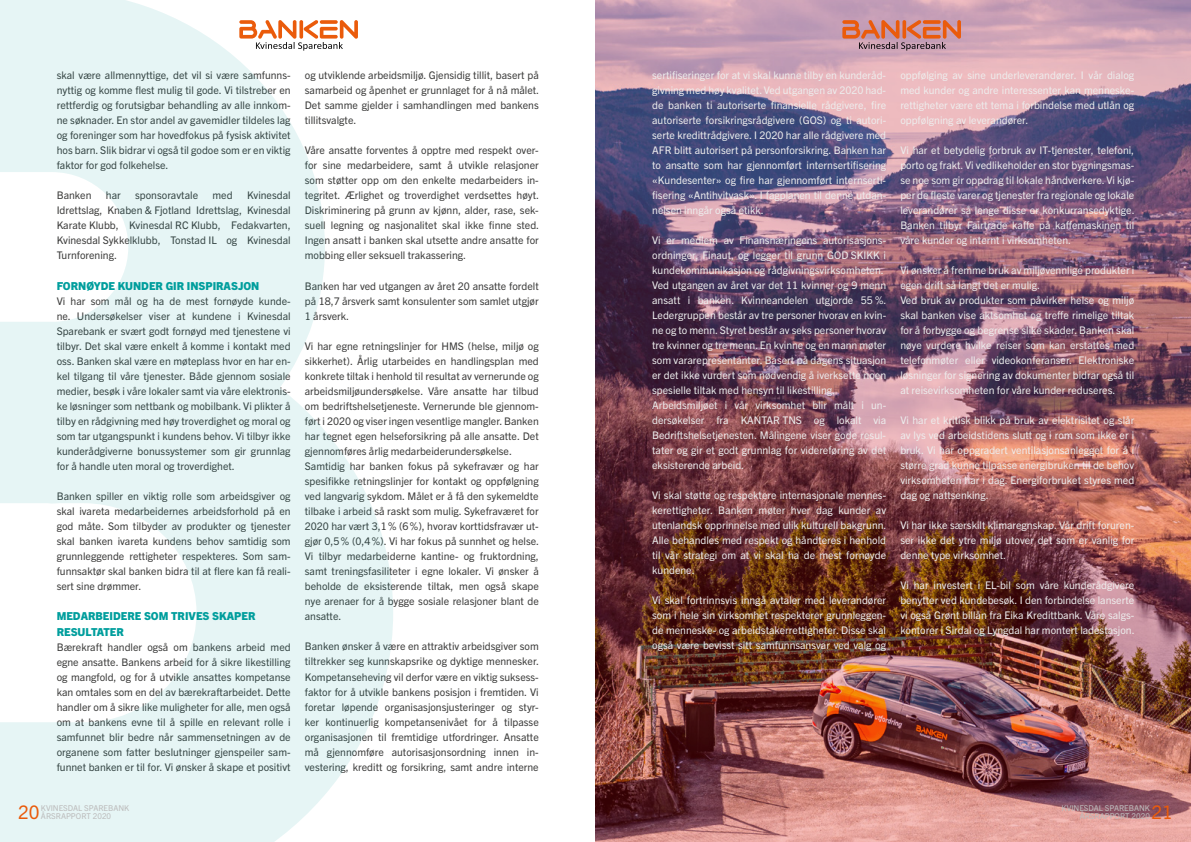
<style>
.page{position:relative;width:1191px;height:842px;background:#fff}
.page>*{position:absolute;margin:0;border:0;box-sizing:border-box;transform-origin:0 0}
.t1{font:18.7px "Trade Gothic Next LT Pro";color:#ea5b0b}
.t2{font:800 11px/15px "Trade Gothic Next LT Pro";color:#009e9d}
.t3{font:10.5px/15px "Trade Gothic Next LT Pro";color:#3c3c3b;text-align:justify}
.t4{font:10.5px/15px "Trade Gothic Next LT Pro";color:#ededed;text-align:justify}
.t5{font:8px/8px "Trade Gothic Next LT Pro";color:#bcbcbc;text-align:right}
</style>
<div class="page">
<img style="left:595px;top:0;width:596px;height:842px">
<svg style="left:0;top:0;width:393px;height:842px;fill:#e6f5f5"></svg>
<svg style="left:842px;top:20px;width:119px;height:31px;background:#c9847b"></svg>
<svg style="left:239px;top:20px;width:119px;height:31px"></svg>
<p class="t3" style="left:57px;top:67px;width:235px">skal være allmennyttige, det vil si være samfunns&shy;nyttig og komme flest mulig til gode. Vi tilstreber en rettferdig og forutsigbar behandling av alle innkom&shy;ne søknader. En stor andel av gavemidler tildeles lag og foreninger som har hovedfokus på fysisk aktivitet hos barn. Slik bidrar vi også til godoe som er en viktig faktor for god folkehelse.</p>
<p class="t3" style="left:57px;top:187px;width:36px">Banken</p>
<p class="t3" style="left:106px;top:187px;width:16px">har</p>
<p class="t3" style="left:135px;top:187px;width:64px">sponsoravtale</p>
<p class="t3" style="left:212px;top:187px;width:22px">med</p>
<p class="t3" style="left:57px;top:187px;width:235px;text-indent:190px">Kvinesdal Idrettslag, Knaben &amp; Fjotland Idrettslag, Kvinesdal Karate Klubb, Kvinesdal RC Klubb, Fedakvarten, Kvinesdal Sykkelklubb, Tonstad IL og Kvinesdal Turnforening.</p>
<p class="t2" style="left:57px;top:277px;width:204px">FORNØYDE KUNDER GIR INSPIRASJON</p>
<p class="t3" style="left:57px;top:293px;width:235px">Vi har som mål og ha de mest fornøyde kunde&shy;ne. Undersøkelser viser at kundene i Kvinesdal Sparebank er svært godt fornøyd med tjenestene vi tilbyr. Det skal være enkelt å komme i kontakt med oss. Banken skal være en møteplass hvor en har en&shy;kel tilgang til våre tjenester. Både gjennom sosiale medier, besøk i våre lokaler samt via våre elektronis&shy;ke løsninger som nettbank og mobilbank. Vi plikter å tilby en rådgivning med høy troverdighet og moral og som tar utgangspunkt i kundens behov. Vi tilbyr ikke kunderådgiverne bonussystemer som gir grunnlag for å handle uten moral og troverdighet.</p>
<p class="t3" style="left:57px;top:488px;width:235px">Banken spiller en viktig rolle som arbeidsgiver og skal ivareta medarbeidernes arbeidsforhold på en god måte. Som tilbyder av produkter og tjenester skal banken ivareta kundens behov samtidig som grunnleggende rettigheter respekteres. Som sam&shy;funnsaktør skal banken bidra til at flere kan få reali&shy;sert sine drømmer.</p>
<p class="t2" style="left:57px;top:608px;width:200px">MEDARBEIDERE SOM TRIVES SKAPER<br>RESULTATER</p>
<p class="t3" style="left:57px;top:638px;width:235px">Bærekraft handler også om bankens arbeid med egne ansatte. Bankens arbeid for å sikre likestilling og mangfold, og for å utvikle ansattes kompetanse kan omtales som en del av bærekraftarbeidet. Dette handler om å sikre like muligheter for alle, men også om at bankens evne til å spille en relevant rolle i samfunnet blir bedre når sammensetningen av de organene som fatter beslutninger gjenspeiler sam&shy;funnet banken er til for. Vi ønsker å skape et positivt</p>
<p class="t3" style="left:305px;top:67px;width:236px">og utviklende arbeidsmiljø. Gjensidig tillit, basert på samarbeid og åpenhet er grunnlaget for å nå målet.<br>Det samme gjelder i samhandlingen med bankens tillitsvalgte.</p>
<p class="t3" style="left:305px;top:142px;width:236px">Våre ansatte forventes å opptre med respekt over&shy;for sine medarbeidere, samt å utvikle relasjoner som støtter opp om den enkelte medarbeiders in&shy;tegritet. Ærlighet og troverdighet verdsettes høyt.<br>Diskriminering på grunn av kjønn, alder, rase, sek&shy;suell legning og nasjonalitet skal ikke finne sted.<br>Ingen ansatt i banken skal utsette andre ansatte for mobbing eller seksuell trakassering.</p>
<p class="t3" style="left:305px;top:277px;width:235px">Banken har ved utgangen av året 20 ansatte fordelt på 18,7 årsverk samt konsulenter som samlet utgjør 1 årsverk.</p>
<p class="t3" style="left:305px;top:338px;width:236px;text-align:left">Vi har egne retningslinjer for HMS (helse, miljø og sikkerhet). Årlig utarbeides en handlingsplan med konkrete tiltak i henhold til resultat av vernerunde og arbeidsmiljøundersøkelse. Våre ansatte har tilbud om bedriftshelsetjeneste. Vernerunde ble gjennom&shy;ført i 2020 og viser ingen vesentlige mangler. Banken har tegnet egen helseforsikring på alle ansatte. Det gjennomføres årlig medarbeiderundersøkelse.<br>Samtidig har banken fokus på sykefravær og har spesifikke retningslinjer for kontakt og oppfølgning ved langvarig sykdom. Målet er å få den sykemeldte tilbake i arbeid så raskt som mulig. Sykefraværet for 2020 har vært 3,1% (6%), hvorav korttidsfravær ut&shy;gjør 0,5% (0,4%). Vi har fokus på sunnhet og helse.<br>Vi tilbyr medarbeiderne kantine- og fruktordning, samt treningsfasiliteter i egne lokaler. Vi ønsker å beholde de eksisterende tiltak, men også skape nye arenaer for å bygge sosiale relasjoner blant de ansatte.</p>
<p class="t3" style="left:305px;top:638px;width:236px">Banken ønsker å være en attraktiv arbeidsgiver som tiltrekker seg kunnskapsrike og dyktige mennesker.<br>Kompetanseheving vil derfor være en viktig suksess&shy;faktor for å utvikle bankens posisjon i fremtiden. Vi foretar løpende organisasjonsjusteringer og styr&shy;ker kontinuerlig kompetansenivået for å tilpasse organisasjonen til fremtidige utfordringer. Ansatte må gjennomføre autorisasjonsordning innen in&shy;vestering, kreditt og forsikring, samt andre interne</p>
<p class="t4" style="left:652px;top:67px;width:235px">sertifiseringer for at vi skal kunne tilby en kunderåd&shy;givning med høy kvalitet. Ved utgangen av 2020 had&shy;de banken ti autoriserte finansielle rådgivere, fire autoriserte forsikringsrådgivere (GOS) og ti autori&shy;serte kredittrådgivere. I 2020 har alle rådgivere med AFR blitt autorisert på personforsikring. Banken har to ansatte som har gjennomført internsertifisering «Kundesenter» og fire har gjennomført internserti&shy;fisering «Antihvitvask». I fagplanen til denne utdan&shy;nelsen inngår også etikk.</p>
<p class="t4" style="left:652px;top:232px;width:236px;text-align:left">Vi er medlem av Finansnæringens autorisasjons&shy;ordninger, Finaut, og legger til grunn GOD SKIKK i kundekommunikasjon og rådgivningsvirksomheten.<br>Ved utgangen av året var det 11 kvinner og 9 menn ansatt i banken. Kvinneandelen utgjorde 55 %.<br>Ledergruppen består av tre personer hvorav en kvin&shy;ne og to menn. Styret består av seks personer hvorav tre kvinner og tre menn. En kvinne og en mann møter som vararepresentanter. Basert på dagens situasjon er det ikke vurdert som nødvendig å iverksette noen spesielle tiltak med hensyn til likestilling.<br>Arbeidsmiljøet i vår virksomhet blir målt i un&shy;dersøkelser fra KANTAR TNS og lokalt via Bedriftshelsetjenesten. Målingene viser gode resul&shy;tater og gir et godt grunnlag for videreføring av det eksisterende arbeid.</p>
<p class="t4" style="left:652px;top:487px;width:236px">Vi skal støtte og respektere internasjonale mennes&shy;kerettigheter. Banken møter hver dag kunder av utenlandsk opprinnelse med ulik kulturell bakgrunn.<br>Alle behandles med respekt og håndteres i henhold til vår strategi om at vi skal ha de mest fornøyde kundene.</p>
<p class="t4" style="left:652px;top:592px;width:235px">Vi skal fortrinnsvis inngå avtaler med leverandører som i hele sin virksomhet respekterer grunnleggen&shy;de menneske- og arbeidstakerrettigheter. Disse skal også være bevisst sitt samfunnsansvar ved valg og</p>
<p class="t4" style="left:900px;top:67px;width:235px">oppfølging av sine underleverandører. I vår dialog med kunder og andre interessenter kan menneske&shy;rettigheter være ett tema i forbindelse med utlån og oppfølgning av leverandører.</p>
<p class="t4" style="left:900px;top:142px;width:236px">Vi har et betydelig forbruk av IT-tjenester, telefoni, porto og frakt. Vi vedlikeholder en stor bygningsmas&shy;se noe som gir oppdrag til lokale håndverkere. Vi kjø&shy;per de fleste varer og tjenester fra regionale og lokale leverandører så lenge disse er konkurransedyktige.<br>Banken tilbyr Fairtrade kaffe på kaffemaskinen til våre kunder og internt i virksomheten.</p>
<p class="t4" style="left:900px;top:262px;width:235px;text-align:left">Vi ønsker å fremme bruk av miljøvennlige produkter i egen drift så langt det er mulig.<br>Ved bruk av produkter som påvirker helse og miljø skal banken vise aktsomhet og treffe rimelige tiltak for å forbygge og begrense slike skader. Banken skal nøye vurdere hvilke reiser som kan erstattes med telefonmøter eller videokonferanser. Elektroniske løsninger for signering av dokumenter bidrar også til at reisevirksomheten for våre kunder reduseres.</p>
<p class="t4" style="left:900px;top:412px;width:235px">Vi har et kritisk blikk på bruk av elektrisitet og slår av lys ved arbeidstidens slutt og i rom som ikke er i bruk. Vi har oppgradert ventilasjonsanlegget for å i større grad kunne tilpasse energibruken til de behov virksomheten har i dag. Energiforbruket styres med dag og nattsenking.</p>
<p class="t4" style="left:900px;top:517px;width:235px">Vi har ikke særskilt klimaregnskap. Vår drift foruren&shy;ser ikke det ytre miljø utover det som er vanlig for denne type virksomhet.</p>
<p class="t4" style="left:900px;top:577px;width:236px">Vi har investert i EL-bil som våre kunderådgivere benytter ved kundebesøk. I den forbindelse lanserte vi også Grønt billån fra Eika Kredittbank. Våre salgs&shy;kontorer i Sirdal og Lyngdal har montert ladestasjon.</p>
<p class="t5" style="left:41px;top:804px;width:90px">KVINESDAL SPAREBANK</p>
<p class="t5" style="left:1061px;top:804px;width:90px">KVINESDAL SPAREBANK<br>ÅRSRAPPORT 2020</p>
<h1 class="t1" style="left:18px;top:799px;width:23px">20</h1>
<p class="t5" style="left:41px;top:812px;width:72px">ÅRSRAPPORT 2020</p>
<h1 class="t1" style="left:1151px;top:799px;width:23px">21</h1>
</div>
